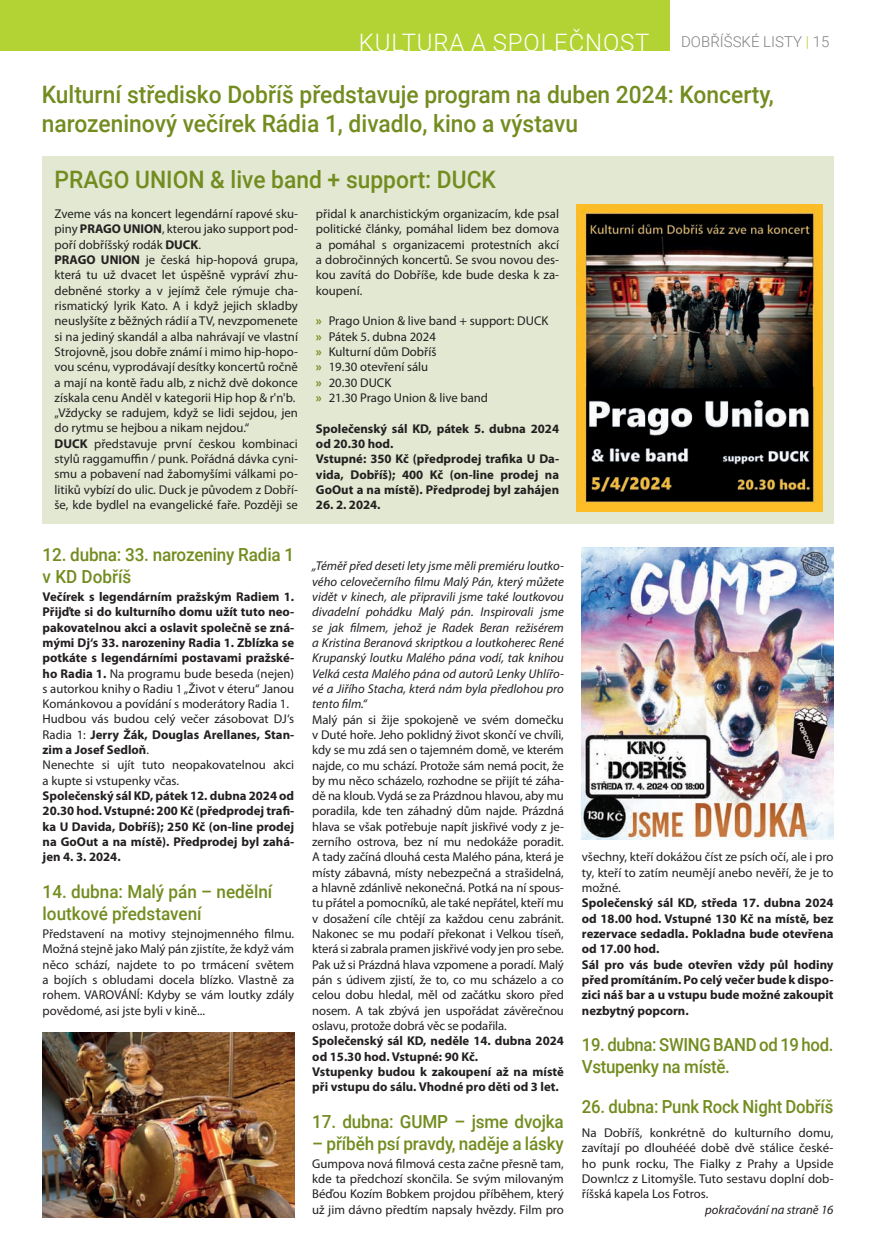
<style>
.page{position:relative;width:875px;height:1254px;background:#fff}
.page>*{position:absolute;margin:0;border:0;box-sizing:border-box;transform-origin:0 0}
.t1{font:500 24px/28.8px "Roboto";color:#738c1f;scale:.95 1}
.t2{font:300 24px "Roboto";letter-spacing:.035em;color:#fff}
.t3{font:500 18px/21.6px "Roboto";letter-spacing:-.01em;color:#738c1f;scale:.95 1}
.t4{font:500 18px/21.6px "Roboto";letter-spacing:-.01em;color:#738c1f;scale:.93 1}
.t5{font:300 15px "Roboto";color:#808285}
.t6{font:12.75px/15.3px "Myriad Pro";color:#231f20;text-align:justify}
.t7{font:700 12.75px/15.3px "Myriad Pro";color:#231f20}
.t8{font:italic 12.75px/15.3px "Myriad Pro";color:#231f20;text-align:justify}
.s1{color:#b3d234}
.s2{font-weight:700}
.s3{font-weight:700;color:#738c1f}
.s4{font-weight:400}
</style>
<div class="page">
<div style="left:0;top:0;width:670px;height:51px;background:#b3d234"></div>
<img style="left:582px;top:547px;width:251px;height:292px">
<img style="left:43px;top:1032px;width:251px;height:184px">
<div style="left:42px;top:157px;width:791px;height:367px;background:#e2e8d2"></div>
<img style="left:576px;top:204px;width:247px;height:307px">
<h1 class="t2" style="left:359px;top:26px;width:292px">KULTURA A SPOLEČNOST</h1>
<p class="t5" style="left:681px;top:31px;width:150px">DOBŘÍŠSKÉ LISTY <span class="s1">|</span> 15</p>
<h1 class="t1" style="left:42px;top:79px;width:772px">Kulturní středisko Dobříš představuje program na duben 2024: Koncerty, narozeninový večírek Rádia 1, divadlo, kino a výstavu</h1>
<h1 class="t1" style="left:55px;top:164px;width:466px">PRAGO UNION &amp; live band + support: DUCK</h1>
<p class="t6" style="left:55px;top:206px;width:245px;text-align:left">Zveme vás na koncert legendární rapové sku&shy;piny <span class="s2">PRAGO UNION</span>, kterou jako support pod&shy;poří dobříšský rodák <span class="s2">DUCK</span>.<br><span class="s2">PRAGO UNION</span> je česká hip-hopová grupa, která tu už dvacet let úspěšně vypráví zhu&shy;debněné storky a v jejímž čele rýmuje cha&shy;rismatický lyrik Kato. A i když jejich skladby neuslyšíte z běžných rádií a TV, nevzpomenete si na jediný skandál a alba nahrávají ve vlastní Strojovně, jsou dobře známí i mimo hip-hopo&shy;vou scénu, vyprodávají desítky koncertů ročně a mají na kontě řadu alb, z nichž dvě dokonce získala cenu Anděl v kategorii Hip hop &amp; r'n'b. „Vždycky se radujem, když se lidi sejdou, jen do rytmu se hejbou a nikam nejdou.“<br><span class="s2">DUCK</span> představuje první českou kombinaci stylů raggamuffin / punk. Pořádná dávka cyni&shy;smu a pobavení nad žabomyšími válkami po&shy;litiků vybízí do ulic. Duck je původem z Dobří&shy;še, kde bydlel na evangelické faře. Později se</p>
<p class="t6" style="left:316px;top:206px;width:245px">přidal k anarchistickým organizacím, kde psal politické články, pomáhal lidem bez domova a pomáhal s organizacemi protestních akcí a dobročinných koncertů. Se svou novou des&shy;kou zavítá do Dobříše, kde bude deska k za&shy;koupení.</p>
<p class="t6" style="left:316px;top:313px;width:234px;text-align:left"><span class="s3">»</span> Prago Union &amp; live band + support: DUCK <span class="s3">»</span> Pátek 5. dubna 2024<br><span class="s3">»</span> Kulturní dům Dobříš<br><span class="s3">»</span> 19.30 otevření sálu<br><span class="s3">»</span> 20.30 DUCK<br><span class="s3">»</span> 21.30 Prago Union &amp; live band</p>
<p class="t7" style="left:316px;top:420px;width:245px">Společenský sál KD, pátek 5. dubna 2024 od 20.30 hod.<br>Vstupné: 350 Kč (předprodej trafika U Da&shy;vida, Dobříš); 400 Kč (on-line prodej na GoOut a na místě). Předprodej byl zahájen</p>
<p class="t7" style="left:316px;top:496px;width:66px">26. 2. 2024.</p>
<h2 class="t3" style="left:43px;top:543px;width:266px">12. dubna: 33. narozeniny Radia 1 v KD Dobříš</h2>
<p class="t7" style="left:43px;top:588px;width:253px">Večírek s legendárním pražským Radiem 1.<br>Přijďte si do kulturního domu užít tuto neo&shy;pakovatelnou akci a oslavit společně se zná&shy;mými Dj‘s 33. narozeniny Radia 1. Zblízka se potkáte s legendárními postavami pražské&shy;ho Radia 1. <span class="s4">Na programu bude beseda (nejen) s autorkou knihy o Radiu 1 „Život v éteru“ Janou Kománkovou a povídání s moderátory Radia 1.<br>Hudbou vás budou celý večer zásobovat DJ‘s Radia 1:</span> Jerry Žák, Douglas Arellanes, Stan&shy;zim a Josef Sedloň<span class="s4">.<br>Nenechte si ujít tuto neopakovatelnou akci a kupte si vstupenky včas.</span></p>
<p class="t7" style="left:43px;top:787px;width:253px;text-align:justify">Společenský sál KD, pátek 12. dubna 2024 od 20.30 hod. Vstupné: 200 Kč (předprodej trafi&shy;ka U Davida, Dobříš); 250 Kč (on-line prodej na GoOut a na místě). Předprodej byl zahá&shy;jen 4. 3. 2024.</p>
<h2 class="t3" style="left:43px;top:880px;width:243px">14. dubna: Malý pán – nedělní loutkové představení</h2>
<p class="t6" style="left:43px;top:925px;width:253px">Představení na motivy stejnojmenného filmu.<br>Možná stejně jako Malý pán zjistíte, že když vám něco schází, najdete to po trmácení světem a bojích s obludami docela blízko. Vlastně za rohem. VAROVÁNÍ: Kdyby se vám loutky zdály povědomé, asi jste byli v kině...</p>
<p class="t8" style="left:312px;top:558px;width:253px">„Téměř před deseti lety jsme měli premiéru loutko&shy;vého celovečerního filmu Malý Pán, který můžete vidět v kinech, ale připravili jsme také loutkovou divadelní pohádku Malý pán. Inspirovali jsme se jak filmem, jehož je Radek Beran režisérem a Kristina Beranová skriptkou a loutkoherec René Krupanský loutku Malého pána vodí, tak knihou Velká cesta Malého pána od autorů Lenky Uhlířo&shy;vé a Jiřího Stacha, která nám byla předlohou pro tento film.“</p>
<p class="t6" style="left:312px;top:711px;width:253px">Malý pán si žije spokojeně ve svém domečku v Duté hoře. Jeho poklidný život skončí ve chvíli, kdy se mu zdá sen o tajemném domě, ve kterém najde, co mu schází. Protože sám nemá pocit, že by mu něco scházelo, rozhodne se přijít té záha&shy;dě na kloub. Vydá se za Prázdnou hlavou, aby mu poradila, kde ten záhadný dům najde. Prázdná hlava se však potřebuje napít jiskřivé vody z je&shy;zerního ostrova, bez ní mu nedokáže poradit.<br>A tady začíná dlouhá cesta Malého pána, která je místy zábavná, místy nebezpečná a strašidelná, a hlavně zdánlivě nekonečná. Potká na ní spous&shy;tu přátel a pomocníků, ale také nepřátel, kteří mu v dosažení cíle chtějí za každou cenu zabránit.<br>Nakonec se mu podaří překonat i Velkou tíseň, která si zabrala pramen jiskřivé vody jen pro sebe.<br>Pak už si Prázdná hlava vzpomene a poradí. Malý pán s údivem zjistí, že to, co mu scházelo a co celou dobu hledal, měl od začátku skoro před nosem. A tak zbývá jen uspořádat závěrečnou oslavu, protože dobrá věc se podařila.</p>
<p class="t7" style="left:312px;top:1032px;width:253px">Společenský sál KD, neděle 14. dubna 2024 od 15.30 hod. Vstupné: 90 Kč.<br>Vstupenky budou k zakoupení až na místě při vstupu do sálu. Vhodné pro děti od 3 let.</p>
<h2 class="t3" style="left:312px;top:1109px;width:266px">17. dubna: GUMP – jsme dvojka</h2>
<h2 class="t3" style="left:312px;top:1131px;width:266px">– příběh psí pravdy, naděje a lásky</h2>
<p class="t6" style="left:312px;top:1155px;width:253px">Gumpova nová filmová cesta začne přesně tam, kde ta předchozí skončila. Se svým milovaným Béďou Kozím Bobkem projdou příběhem, který už jim dávno předtím napsaly hvězdy. Film pro</p>
<p class="t6" style="left:582px;top:849px;width:253px">všechny, kteří dokážou číst ze psích očí, ale i pro ty, kteří to zatím neumějí anebo nevěří, že je to možné.</p>
<p class="t7" style="left:582px;top:894px;width:253px">Společenský sál KD, středa 17. dubna 2024 od 18.00 hod. Vstupné 130 Kč na místě, bez rezervace sedadla. Pokladna bude otevřena od 17.00 hod.<br>Sál pro vás bude otevřen vždy půl hodiny před promítáním. Po celý večer bude k dispo&shy;zici náš bar a u vstupu bude možné zakoupit nezbytný popcorn.</p>
<h2 class="t4" style="left:582px;top:1033px;width:272px">19. dubna: SWING BAND od 19 hod.<br>Vstupenky na místě.</h2>
<h2 class="t4" style="left:582px;top:1094px;width:272px">26. dubna: Punk Rock Night Dobříš</h2>
<p class="t6" style="left:582px;top:1124px;width:253px">Na Dobříš, konkrétně do kulturního domu, zavítají po dlouhééé době dvě stálice české&shy;ho punk rocku, The Fialky z Prahy a Upside Down!cz z Litomyšle. Tuto sestavu doplní dob&shy;říšská kapela Los Fotros.</p>
<p class="t8" style="left:705px;top:1201px;width:130px">pokračování na straně 16</p>
</div>
